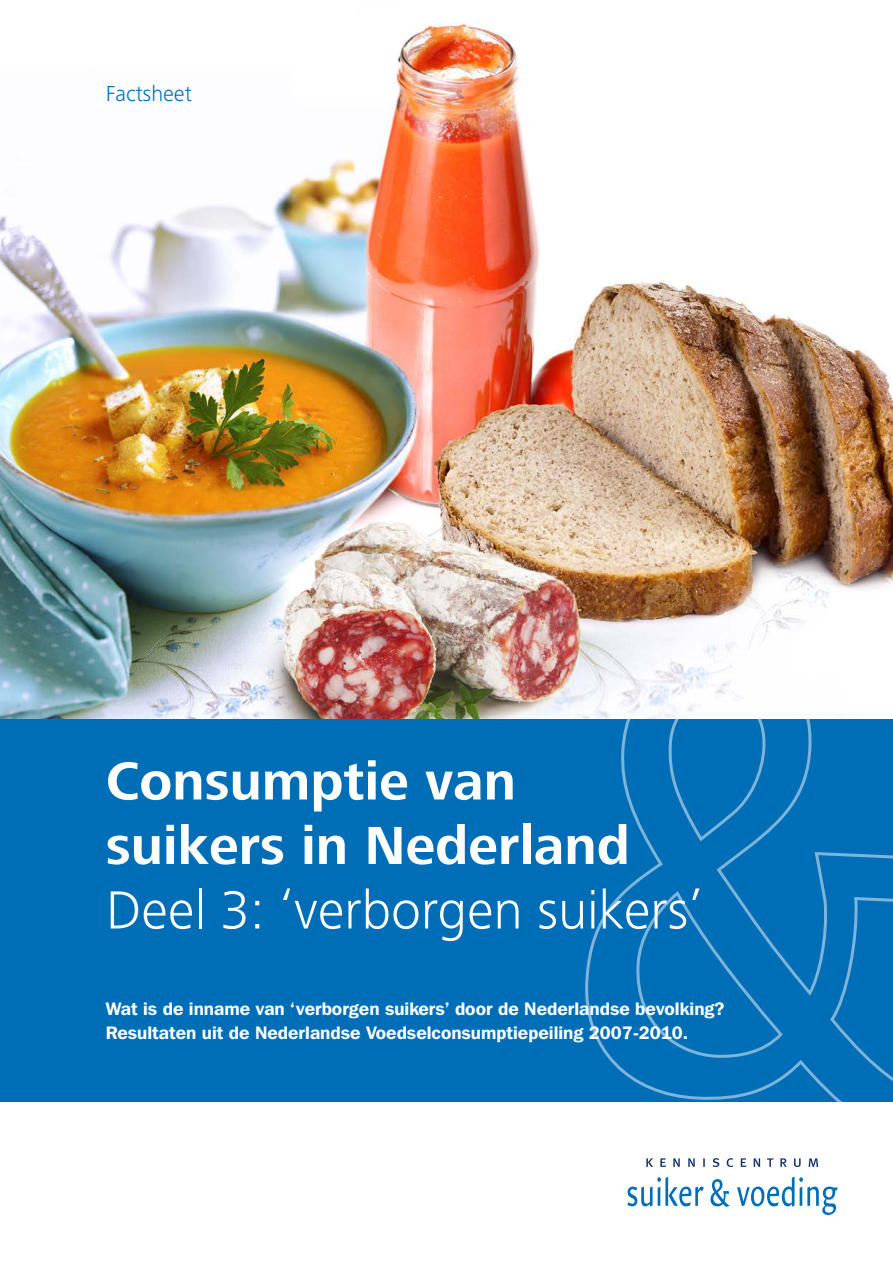
<style>
.page{position:relative;width:893px;height:1263px;background:#fff}
.page>*{position:absolute;margin:0;border:0;box-sizing:border-box;transform-origin:0 0}
.t1{font:700 55.5px "Frutiger Next LT";color:#fff}
.t2{font:300 55.5px "Frutiger Next LT";color:#fff}
.t3{font:300 22.5px "Frutiger Next LT";color:#006eb7}
.t4{font:600 18px "Franklin Gothic IT Cby BT";color:#fff}
</style>
<div class="page">
<img style="left:0;top:21px;width:893px;height:698px">
<div style="left:0;top:719px;width:893px;height:382px;background:#006eb7"></div>
<svg style="left:584px;top:651px;width:309px;height:451px"></svg>
<svg style="left:627px;top:1176px;width:211px;height:39px"></svg>
<svg style="left:646px;top:1158px;width:172px;height:9px"></svg>
<p class="t3" style="left:106px;top:81px;width:87px">Factsheet</p>
<p class="t1" style="left:106px;top:750px;width:412px">Consumptie van</p>
<p class="t1" style="left:106px;top:814px;width:525px">suikers in Nederland</p>
<p class="t2" style="left:106px;top:879px;width:599px">Deel 3: ‘verborgen suikers’</p>
<p class="t4" style="left:106px;top:998px;width:620px">Wat is de inname van ‘verborgen suikers’ door de Nederlandse bevolking?</p>
<p class="t4" style="left:106px;top:1022px;width:584px">Resultaten uit de Nederlandse Voedselconsumptiepeiling 2007-2010.</p>
</div>
